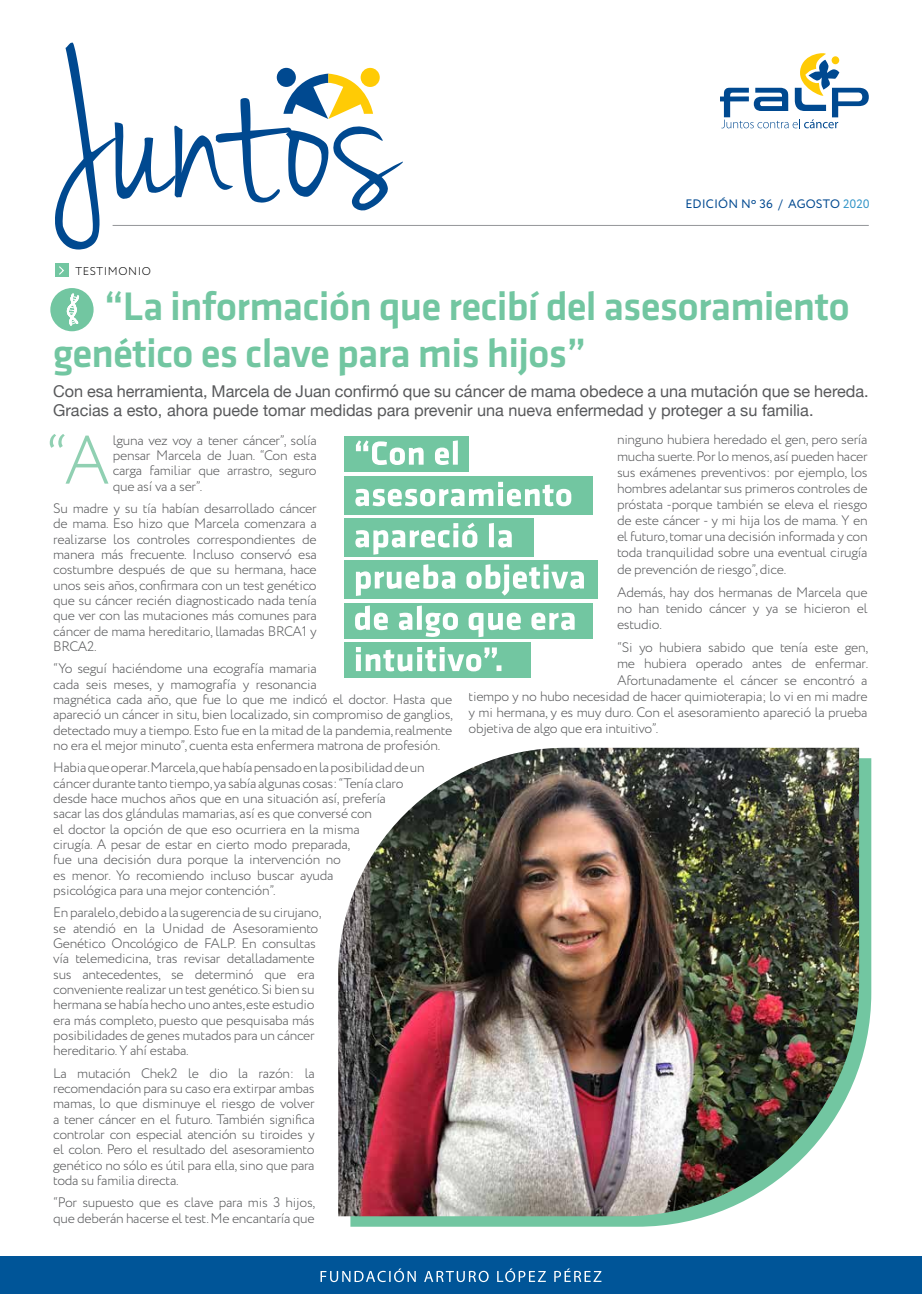
<style>
.page{position:relative;width:922px;height:1294px;background:#fff}
.page>*{position:absolute;margin:0;border:0;box-sizing:border-box;transform-origin:0 0}
.t1{font:500 41.25px/47.5px "Klavika";letter-spacing:-.02em;color:#72c6a1}
.t2{font:16.25px/18.8px "Helvetica Neue";color:#58595b}
.t3{font:300 13.75px/15.4px "Circe";letter-spacing:-.02em;color:#58595b;text-align:justify}
.t4{font:12.25px "Circe";letter-spacing:.01em;color:#004990}
.t5{font:300 11.25px "Circe";letter-spacing:.05em;color:#000}
.s1{color:#3194c7}
</style>
<div class="page">
<svg style="left:350px;top:758px;width:521px;height:468px;fill:#72c6a1"></svg>
<svg style="left:720px;top:53px;width:148px;height:75px"></svg>
<svg style="left:55px;top:42px;width:348px;height:207px"></svg>
<hr style="left:112px;top:225px;width:756px;height:1px;background:#939598">
<div style="left:0;top:1256px;width:921px;height:37px;background:#005598"></div>
<svg style="left:320px;top:1268px;width:281px;height:13px"></svg>
<div style="left:50px;top:288px;width:44px;height:43px;background:#72c6a1;border-radius:50%"></div>
<div style="left:55px;top:264px;width:13px;height:13px;background:#72c6a1"></div>
<svg style="left:59px;top:266px;width:5px;height:9px"></svg>
<img style="left:338px;top:747px;width:520px;height:469px">
<svg style="left:50px;top:434px;width:58px;height:49px"></svg>
<svg style="left:67px;top:293px;width:13px;height:33px"></svg>
<div style="left:344px;top:436px;width:124px;height:35px;background:#72c6a1"></div>
<div style="left:344px;top:476px;width:248px;height:38px;background:#72c6a1"></div>
<div style="left:344px;top:518px;width:189px;height:39px;background:#72c6a1"></div>
<div style="left:344px;top:560px;width:254px;height:39px;background:#72c6a1"></div>
<div style="left:344px;top:602px;width:248px;height:36px;background:#72c6a1"></div>
<div style="left:344px;top:642px;width:186px;height:35px;background:#72c6a1"></div>
<svg style="left:356px;top:647px;width:145px;height:24px"></svg>
<svg style="left:355px;top:605px;width:219px;height:32px"></svg>
<svg style="left:356px;top:564px;width:227px;height:32px"></svg>
<svg style="left:355px;top:522px;width:156px;height:32px"></svg>
<svg style="left:355px;top:482px;width:216px;height:24px"></svg>
<svg style="left:356px;top:440px;width:101px;height:25px"></svg>
<p class="t5" style="left:75px;top:263px;width:77px">TESTIMONIO</p>
<p class="t4" style="left:685px;top:195px;width:186px">EDICIÓN Nº 36 / AGOSTO <span class="s1">2020</span></p>
<h1 class="t1" style="left:53px;top:283px;width:798px;text-indent:51px">“La información que recibí del asesoramiento genético es clave para mis hijos”</h1>
<p class="t2" style="left:53px;top:382px;width:816px">Con esa herramienta, Marcela de Juan confirmó que su cáncer de mama obedece a una mutación que se hereda.<br>Gracias a esto, ahora puede tomar medidas para prevenir una nueva enfermedad y proteger a su familia.</p>
<p class="t3" style="left:113px;top:432px;width:205px">lguna vez voy a tener cáncer”, solía pensar Marcela de Juan. “Con esta carga familiar que arrastro, seguro que así va a ser”.</p>
<p class="t3" style="left:53px;top:501px;width:265px">Su madre y su tía habían desarrollado cáncer de mama. Eso hizo que Marcela comenzara a realizarse los controles correspondientes de manera más frecuente. Incluso conservó esa costumbre después de que su hermana, hace unos seis años, confirmara con un test genético que su cáncer recién diagnosticado nada tenía que ver con las mutaciones más comunes para cáncer de mama hereditario, llamadas BRCA1 y BRCA2.</p>
<p class="t3" style="left:53px;top:661px;width:401px;text-align:left">“Yo seguí haciéndome una ecografía mamaria<br>cada seis meses, y mamografía y resonancia<br>magnética cada año, que fue lo que me indicó el doctor. Hasta que apareció un cáncer in situ, bien localizado, sin compromiso de ganglios, detectado muy a tiempo. Esto fue en la mitad de la pandemia, realmente no era el mejor minuto”, cuenta esta enfermera matrona de profesión.</p>
<p class="t3" style="left:53px;top:760px;width:373px;text-align:left">Habia que operar.Marcela, que había pensado en la posibilidad de un cáncer durante tanto tiempo, ya sabía algunas cosas: “Tenía claro desde hace muchos años que en una situación así, prefería<br>sacar las dos glándulas mamarias, así es que conversé con<br>el doctor la opción de que eso ocurriera en la misma<br>cirugía. A pesar de estar en cierto modo preparada,<br>fue una decisión dura porque la intervención no<br>es menor. Yo recomiendo incluso buscar ayuda<br>psicológica para una mejor contención”.</p>
<p class="t3" style="left:53px;top:905px;width:270px;text-align:left">En paralelo, debido a la sugerencia de su cirujano, se atendió en la Unidad de Asesoramiento Genético Oncológico de FALP. En consultas vía telemedicina, tras revisar detalladamente sus antecedentes, se determinó que era conveniente realizar un test genético. Si bien su hermana se había hecho uno antes, este estudio era más completo, puesto que pesquisaba más posibilidades de genes mutados para un cáncer hereditario. Y ahí estaba.</p>
<p class="t3" style="left:53px;top:1065px;width:263px">La mutación Chek2 le dio la razón: la recomendación para su caso era extirpar ambas mamas, lo que disminuye el riesgo de volver a tener cáncer en el futuro. También significa controlar con especial atención su tiroides y el colon. Pero el resultado del asesoramiento genético no sólo es útil para ella, sino que para toda su familia directa.</p>
<p class="t3" style="left:53px;top:1195px;width:263px">“Por supuesto que es clave para mis 3 hijos, que deberán hacerse el test. Me encantaría que</p>
<p class="t3" style="left:617px;top:432px;width:252px;line-height:16.1px">ninguno hubiera heredado el gen, pero sería mucha suerte. Por lo menos, así pueden hacer sus exámenes preventivos: por ejemplo, los hombres adelantar sus primeros controles de próstata -porque también se eleva el riesgo de este cáncer - y mi hija los de mama. Y en el futuro, tomar una decisión informada y con toda tranquilidad sobre una eventual cirugía de prevención de riesgo”, dice.</p>
<p class="t3" style="left:617px;top:584px;width:252px;line-height:16.1px">Además, hay dos hermanas de Marcela que no han tenido cáncer y ya se hicieron el estudio.</p>
<p class="t3" style="left:617px;top:640px;width:253px">“Si yo hubiera sabido que tenía este gen,</p>
<p class="t3" style="left:617px;top:656px;width:253px">me hubiera operado antes de enfermar.</p>
<p class="t3" style="left:617px;top:672px;width:252px">Afortunadamente el cáncer se encontró a</p>
<p class="t3" style="left:468px;top:688px;width:400px">tiempo y no hubo necesidad de hacer quimioterapia; lo vi en mi madre</p>
<p class="t3" style="left:468px;top:704px;width:400px">y mi hermana, y es muy duro. Con el asesoramiento apareció la prueba</p>
<p class="t3" style="left:468px;top:721px;width:191px">objetiva de algo que era intuitivo”.</p>
</div>
